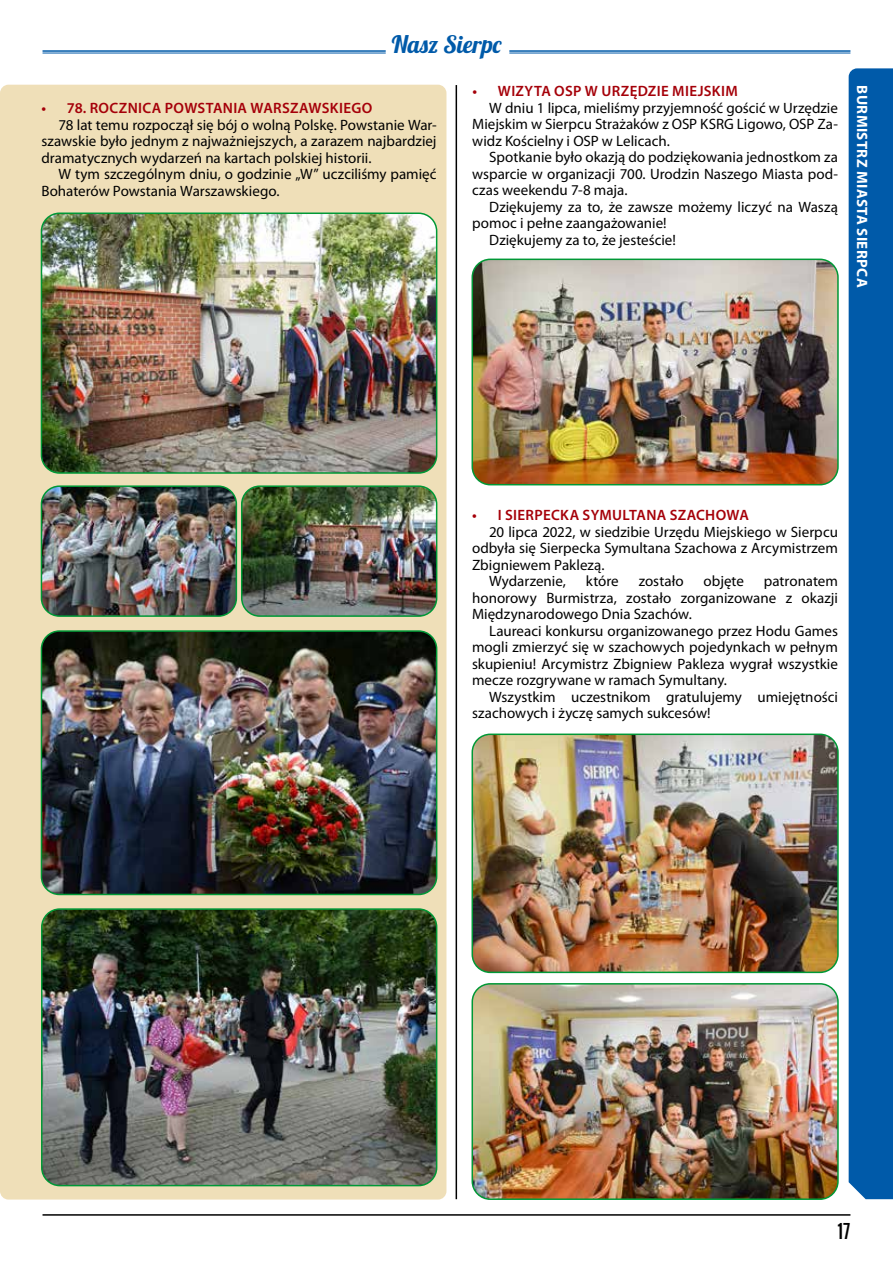
<style>
.page{position:relative;width:893px;height:1263px;background:#fff}
.page>*{position:absolute;margin:0;border:0;box-sizing:border-box;transform-origin:0 0}
.t1{font:24px "Lobster 1.4";color:#005aa9}
.t2{font:18px "Oswald";color:#000}
.t3{font:15px/16.5px "Myriad Pro";color:#000;text-align:justify}
.t4{font:600 15px "Myriad Pro";letter-spacing:.02em;color:#a50009}
.t5{font:700 15px "Myriad Pro";letter-spacing:.025em;color:#fff}
</style>
<div class="page">
<div style="left:849px;top:68px;width:44px;height:1131px;background:#005aa9"></div>
<img style="left:474px;top:259px;width:364px;height:226px">
<div style="left:471px;top:259px;width:368px;height:226px;border:2px solid #009836;border-radius:18px"></div>
<img style="left:474px;top:736px;width:362px;height:236px">
<div style="left:471px;top:733px;width:368px;height:240px;border:2px solid #009836;border-radius:18px"></div>
<img style="left:474px;top:986px;width:362px;height:211px">
<div style="left:471px;top:983px;width:368px;height:217px;border:2px solid #009836;border-radius:18px"></div>
<hr style="left:456px;top:85px;width:1px;height:1114px;background:#000">
<div style="left:0;top:85px;width:446px;height:1114px;background:#efdfb8;border-radius:9px"></div>
<img style="left:41px;top:488px;width:195px;height:128px">
<div style="left:41px;top:485px;width:196px;height:132px;border:2px solid #009836;border-radius:18px"></div>
<img style="left:41px;top:215px;width:396px;height:258px">
<div style="left:41px;top:212px;width:396px;height:262px;border:2px solid #009836;border-radius:18px"></div>
<img style="left:41px;top:633px;width:396px;height:261px">
<div style="left:41px;top:630px;width:396px;height:265px;border:2px solid #009836;border-radius:18px"></div>
<img style="left:42px;top:911px;width:395px;height:274px">
<div style="left:41px;top:908px;width:396px;height:278px;border:2px solid #009836;border-radius:18px"></div>
<img style="left:242px;top:488px;width:195px;height:128px">
<div style="left:241px;top:485px;width:196px;height:132px;border:2px solid #009836;border-radius:18px"></div>
<hr style="left:43px;top:50px;width:343px;height:2px;background:#005aa9">
<hr style="left:43px;top:53px;width:343px;height:1px;background:#005aa9">
<hr style="left:509px;top:50px;width:341px;height:2px;background:#005aa9">
<hr style="left:509px;top:53px;width:341px;height:1px;background:#005aa9">
<hr style="left:43px;top:1214px;width:807px;height:2px;background:#000">
<h1 class="t1" style="left:392px;top:29px;width:111px">Nasz Sierpc</h1>
<p class="t4" style="left:41px;top:99px;width:332px">• 78. ROCZNICA POWSTANIA WARSZAWSKIEGO</p>
<p class="t3" style="left:41px;top:116px;width:397px;text-indent:17px">78 lat temu rozpoczął się bój o wolną Polskę. Powstanie War&shy;szawskie było jednym z najważniejszych, a zarazem najbardziej dramatycznych wydarzeń na kartach polskiej historii.</p>
<p class="t3" style="left:41px;top:166px;width:397px;text-indent:17px">W tym szczególnym dniu, o godzinie „W” uczciliśmy pamięć<br>Bohaterów Powstania Warszawskiego.</p>
<p class="t4" style="left:472px;top:82px;width:267px">• WIZYTA OSP W URZĘDZIE MIEJSKIM</p>
<p class="t3" style="left:472px;top:99px;width:367px;text-indent:17px">W dniu 1 lipca, mieliśmy przyjemność gościć w Urzędzie Miejskim w Sierpcu Strażaków z OSP KSRG Ligowo, OSP Za&shy;widz Kościelny i OSP w Lelicach.</p>
<p class="t3" style="left:472px;top:149px;width:367px;text-indent:17px">Spotkanie było okazją do podziękowania jednostkom za wsparcie w organizacji 700. Urodzin Naszego Miasta pod&shy;czas weekendu 7-8 maja.</p>
<p class="t3" style="left:489px;top:198px;width:350px">Dziękujemy za to, że zawsze możemy liczyć na Waszą</p>
<p class="t3" style="left:472px;top:215px;width:196px">pomoc i pełne zaangażowanie!</p>
<p class="t3" style="left:489px;top:231px;width:188px">Dziękujemy za to, że jesteście!</p>
<p class="t5" style="left:872px;top:85px;width:204px;rotate:90deg">BURMISTRZ MIASTA SIERPCA</p>
<p class="t4" style="left:472px;top:505px;width:278px">• I SIERPECKA SYMULTANA SZACHOWA</p>
<p class="t3" style="left:489px;top:523px;width:350px">20 lipca 2022, w siedzibie Urzędu Miejskiego w Sierpcu</p>
<p class="t3" style="left:472px;top:540px;width:367px">odbyła się Sierpecka Symultana Szachowa z Arcymistrzem</p>
<p class="t3" style="left:472px;top:556px;width:134px">Zbigniewem Paklezą.</p>
<p class="t3" style="left:489px;top:573px;width:78px">Wydarzenie,</p>
<p class="t3" style="left:586px;top:573px;width:34px">które</p>
<p class="t3" style="left:639px;top:573px;width:46px">zostało</p>
<p class="t3" style="left:704px;top:573px;width:42px">objęte</p>
<p class="t3" style="left:472px;top:573px;width:367px;text-indent:292px">patronatem honorowy Burmistrza, zostało zorganizowane z okazji Międzynarodowego Dnia Szachów.</p>
<p class="t3" style="left:472px;top:622px;width:367px;text-indent:17px">Laureaci konkursu organizowanego przez Hodu Games mogli zmierzyć się w szachowych pojedynkach w pełnym skupieniu! Arcymistrz Zbigniew Pakleza wygrał wszystkie mecze rozgrywane w ramach Symultany.</p>
<p class="t3" style="left:472px;top:688px;width:367px;text-indent:17px">Wszystkim uczestnikom gratulujemy umiejętności szachowych i życzę samych sukcesów!</p>
<p class="t2" style="left:838px;top:1218px;width:14px">17</p>
</div>
